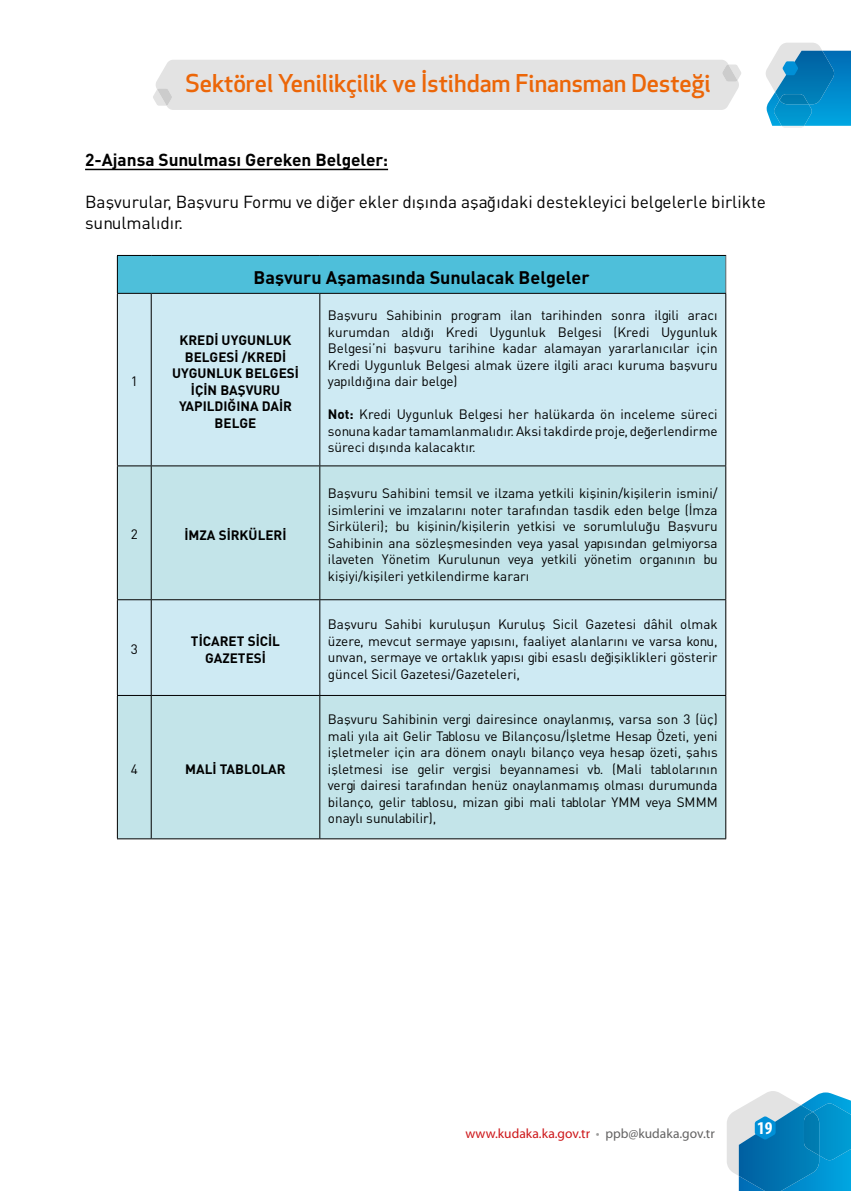
<style>
.page{position:relative;width:851px;height:1191px;background:#fff}
.page>*{position:absolute;margin:0;border:0;box-sizing:border-box;transform-origin:0 0}
.t1{font:500 24px "Apex New";color:#ec6608}
.t2{font:18px "DINT Bold Tr";color:#000}
.t3{font:700 condensed 18px "Myriad Pro";color:#fff}
.t4{font:17.25px/20.7px "DIN Tr";color:#000}
.t5{font:17.25px "DINT Bold Tr";color:#000}
.t6{font:13.5px/16.5px "DIN Tr";color:#000;text-align:justify}
.t7{font:13.5px/16.5px "DINT Bold Tr";color:#000;text-align:center}
.t8{font:13.5px "Myriad Pro";color:#cd171a}
.s1{font-family:"DINT Bold Tr"}
.s2{color:#9d9d9c}
.s3{color:#646363}
</style>
<div class="page">
<div style="left:153px;top:60px;width:588px;height:50px;background:#e3e3e3"></div>
<svg style="left:766px;top:43px;width:84px;height:85px;background:#3d9fce"></svg>
<svg style="left:727px;top:1091px;width:123px;height:100px;background:#43a0cc"></svg>
<hr style="left:85px;top:169px;width:303px;height:1px;background:#000">
<div style="left:117px;top:255px;width:608px;height:38px;background:#4ebfda"></div>
<div style="left:118px;top:294px;width:607px;height:171px;background:#ceeaf3"></div>
<svg style="left:118px;top:466px;width:607px;height:372px;background:#c5e5eb"></svg>
<hr style="left:117px;top:256px;width:1px;height:37px;background:#000">
<hr style="left:117px;top:255px;width:34px;height:1px;background:#000">
<hr style="left:151px;top:255px;width:169px;height:1px;background:#000">
<hr style="left:320px;top:255px;width:406px;height:1px;background:#000">
<hr style="left:725px;top:256px;width:1px;height:37px;background:#6d6968">
<hr style="left:117px;top:294px;width:1px;height:171px;background:#000">
<hr style="left:117px;top:293px;width:34px;height:1px;background:#000">
<hr style="left:151px;top:293px;width:169px;height:1px;background:#000">
<hr style="left:320px;top:293px;width:406px;height:1px;background:#000">
<hr style="left:151px;top:294px;width:1px;height:171px;background:#000">
<hr style="left:319px;top:294px;width:1px;height:171px;background:#000">
<hr style="left:725px;top:294px;width:1px;height:171px;background:#000">
<hr style="left:117px;top:600px;width:1px;height:95px;background:#000">
<hr style="left:151px;top:600px;width:1px;height:95px;background:#000">
<hr style="left:319px;top:600px;width:1px;height:95px;background:#000">
<hr style="left:725px;top:600px;width:1px;height:95px;background:#000">
<hr style="left:117px;top:465px;width:34px;height:1px;background:#000">
<hr style="left:117px;top:466px;width:1px;height:133px;background:#000">
<hr style="left:117px;top:599px;width:34px;height:1px;background:#000">
<hr style="left:151px;top:465px;width:169px;height:1px;background:#000">
<hr style="left:151px;top:466px;width:1px;height:133px;background:#000">
<hr style="left:151px;top:599px;width:169px;height:1px;background:#000">
<hr style="left:320px;top:465px;width:406px;height:1px;background:#000">
<hr style="left:319px;top:466px;width:1px;height:133px;background:#000">
<hr style="left:725px;top:466px;width:1px;height:133px;background:#000">
<hr style="left:320px;top:599px;width:406px;height:1px;background:#000">
<hr style="left:117px;top:695px;width:34px;height:1px;background:#000">
<hr style="left:117px;top:696px;width:1px;height:142px;background:#000">
<hr style="left:117px;top:838px;width:34px;height:1px;background:#000">
<hr style="left:151px;top:695px;width:169px;height:1px;background:#000">
<hr style="left:151px;top:696px;width:1px;height:142px;background:#000">
<hr style="left:151px;top:838px;width:169px;height:1px;background:#000">
<hr style="left:320px;top:695px;width:406px;height:1px;background:#000">
<hr style="left:319px;top:696px;width:1px;height:142px;background:#000">
<hr style="left:725px;top:696px;width:1px;height:142px;background:#000">
<hr style="left:320px;top:838px;width:406px;height:1px;background:#000">
<h1 class="t1" style="left:185px;top:68px;width:526px">Sektörel Yenilikçilik ve İstihdam Finansman Desteği</h1>
<p class="t5" style="left:85px;top:149px;width:304px">2-Ajansa Sunulması Gereken Belgeler:</p>
<p class="t4" style="left:85px;top:191px;width:682px">Başvurular, Başvuru Formu ve diğer ekler dışında aşağıdaki destekleyici belgelerle birlikte sunulmalıdır.</p>
<p class="t6" style="left:131px;top:373px;width:9px">1</p>
<h2 class="t2" style="left:253px;top:265px;width:337px">Başvuru Aşamasında Sunulacak Belgeler</h2>
<p class="t7" style="left:172px;top:331px;width:128px">KREDİ UYGUNLUK<br>BELGESİ /KREDİ<br>UYGUNLUK BELGESİ<br>İÇİN BAŞVURU<br>YAPILDIĞINA DAİR<br>BELGE</p>
<p class="t6" style="left:328px;top:307px;width:391px">Başvuru Sahibinin program ilan tarihinden sonra ilgili aracı kurumdan aldığı Kredi Uygunluk Belgesi (Kredi Uygunluk Belgesi’ni başvuru tarihine kadar alamayan yararlanıcılar için Kredi Uygunluk Belgesi almak üzere ilgili aracı kuruma başvuru yapıldığına dair belge)</p>
<p class="t6" style="left:328px;top:406px;width:391px"><span class="s1">Not:</span> Kredi Uygunluk Belgesi her halükarda ön inceleme süreci sonuna kadar tamamlanmalıdır. Aksi takdirde proje, değerlendirme süreci dışında kalacaktır.</p>
<p class="t6" style="left:131px;top:526px;width:9px">2</p>
<p class="t7" style="left:184px;top:526px;width:104px">İMZA SİRKÜLERİ</p>
<p class="t6" style="left:131px;top:641px;width:9px">3</p>
<p class="t7" style="left:191px;top:632px;width:90px">TİCARET SİCİL<br>GAZETESİ</p>
<p class="t6" style="left:131px;top:760px;width:9px">4</p>
<p class="t7" style="left:185px;top:760px;width:102px">MALİ TABLOLAR</p>
<p class="t6" style="left:328px;top:485px;width:391px">Başvuru Sahibini temsil ve ilzama yetkili kişinin/kişilerin ismini/ isimlerini ve imzalarını noter tarafından tasdik eden belge (İmza Sirküleri); bu kişinin/kişilerin yetkisi ve sorumluluğu Başvuru Sahibinin ana sözleşmesinden veya yasal yapısından gelmiyorsa ilaveten Yönetim Kurulunun veya yetkili yönetim organının bu kişiyi/kişileri yetkilendirme kararı</p>
<p class="t6" style="left:328px;top:616px;width:391px">Başvuru Sahibi kuruluşun Kuruluş Sicil Gazetesi dâhil olmak üzere, mevcut sermaye yapısını, faaliyet alanlarını ve varsa konu, unvan, sermaye ve ortaklık yapısı gibi esaslı değişiklikleri gösterir güncel Sicil Gazetesi/Gazeteleri,</p>
<p class="t6" style="left:328px;top:711px;width:391px">Başvuru Sahibinin vergi dairesince onaylanmış, varsa son 3 (üç) mali yıla ait Gelir Tablosu ve Bilançosu/İşletme Hesap Özeti, yeni işletmeler için ara dönem onaylı bilanço veya hesap özeti, şahıs işletmesi ise gelir vergisi beyannamesi vb. (Mali tablolarının vergi dairesi tarafından henüz onaylanmamış olması durumunda bilanço, gelir tablosu, mizan gibi mali tablolar YMM veya SMMM onaylı sunulabilir),</p>
<p class="t8" style="left:465px;top:1126px;width:251px">www.kudaka.ka.gov.tr <span class="s2">•</span> <span class="s3">ppb@kudaka.gov.tr</span></p>
<h2 class="t3" style="left:757px;top:1117px;width:17px">19</h2>
</div>
